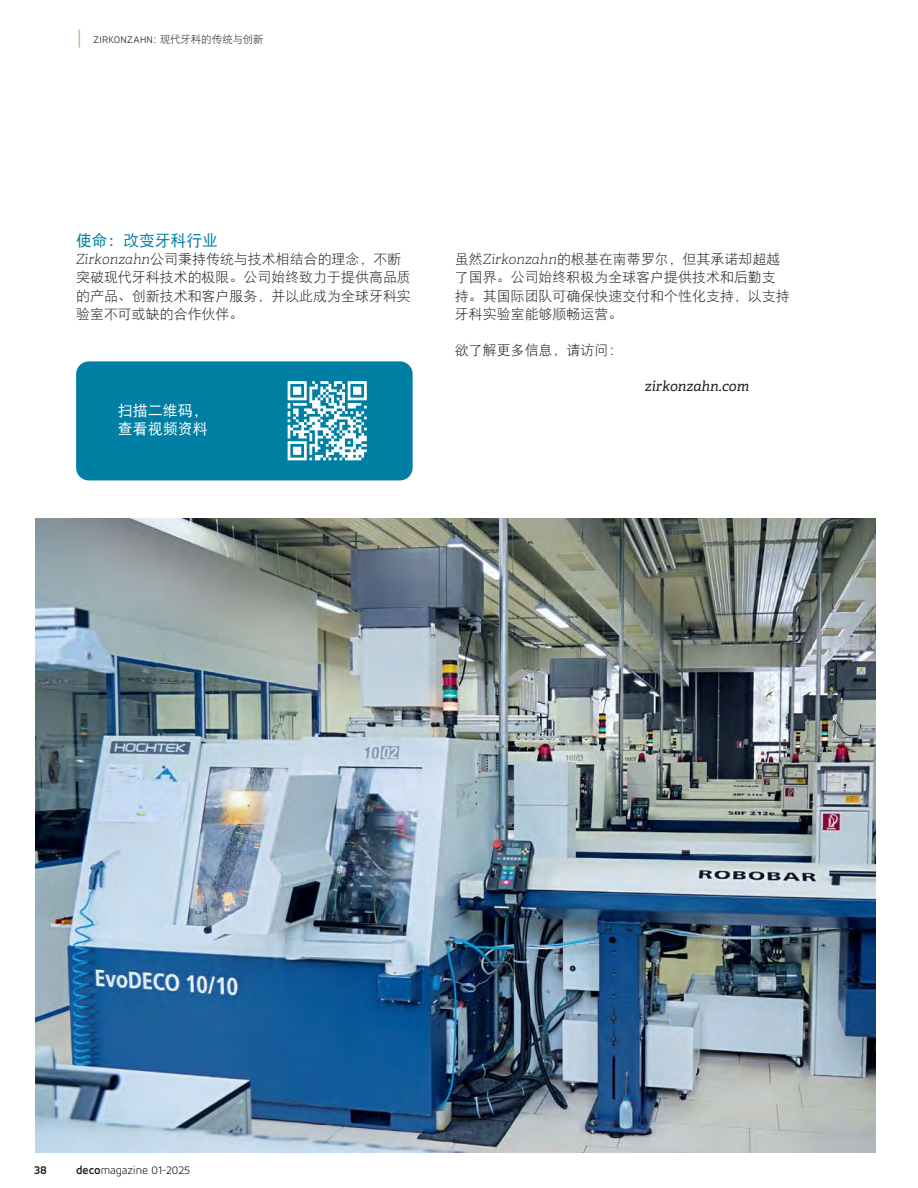
<style>
.page{position:relative;width:918px;height:1188px;background:#fff}
.page>*{position:absolute;margin:0;border:0;box-sizing:border-box;transform-origin:0 0}
.t1{font:300 21px "DIN Pro";color:#aaa869}
.t2{font:15.75px "DFP Hei W5 G Bpc EUC H";color:#007fa4}
.t3{font:15px/18px "DFP Hei W5 G Bpc EUC H";color:#fff}
.t4{font:13.95px/18.1px "DFP Hei W3 G Bpc EUC H";color:#231f20}
.t5{font:italic 13.95px "Tornos Adelle";color:#231f20}
.t6{font:300 12px "Tornos Accord Alt";color:#231f20}
.t7{font:700 12px "Tornos Accord Alt";color:#231f20}
.t8{font:10.5px "DFP Hei W3 G Bpc EUC H";letter-spacing:-.015em;color:#231f20}
.s1{font-family:"Tornos Accord Alt";font-weight:300}
.s2{font-family:"Adelle";font-weight:100;font-style:italic}
.s3{font-weight:700}
</style>
<div class="page">
<div style="left:76px;top:361px;width:337px;height:119px;background:#007fa4;border-radius:13px"></div>
<svg style="left:288px;top:381px;width:79px;height:79px"></svg>
<img style="left:36px;top:518px;width:839px;height:635px">
<h1 class="t1" style="left:76px;top:27px;width:8px">|</h1>
<p class="t8" style="left:94px;top:35px;width:171px"><span class="s1">ZIRKONZAHN</span>：现代牙科的传统与创新</p>
<p class="t2" style="left:76px;top:234px;width:143px">使命：改变牙科行业</p>
<p class="t4" style="left:76px;top:252px;width:336px"><span class="s2">Zirkonzahn</span>公司秉持传统与技术相结合的理念，不断突破现代牙科技术的极限。公司始终致力于提供高品质的产品、创新技术和客户服务，并以此成为全球牙科实验室不可或缺的合作伙伴。</p>
<p class="t4" style="left:455px;top:252px;width:336px">虽然<span class="s2">Zirkonzahn</span>的根基在南蒂罗尔，但其承诺却超越了国界。公司始终积极为全球客户提供技术和后勤支持。其国际团队可确保快速交付和个性化支持，以支持牙科实验室能够顺畅运营。</p>
<p class="t4" style="left:455px;top:343px;width:169px">欲了解更多信息，请访问：</p>
<p class="t5" style="left:645px;top:378px;width:106px">zirkonzahn.com</p>
<p class="t3" style="left:118px;top:403px;width:91px">扫描二维码，查看视频资料</p>
<p class="t7" style="left:34px;top:1165px;width:14px">38</p>
<p class="t6" style="left:76px;top:1166px;width:115px"><span class="s3">deco</span>magazine 01-2025</p>
</div>
